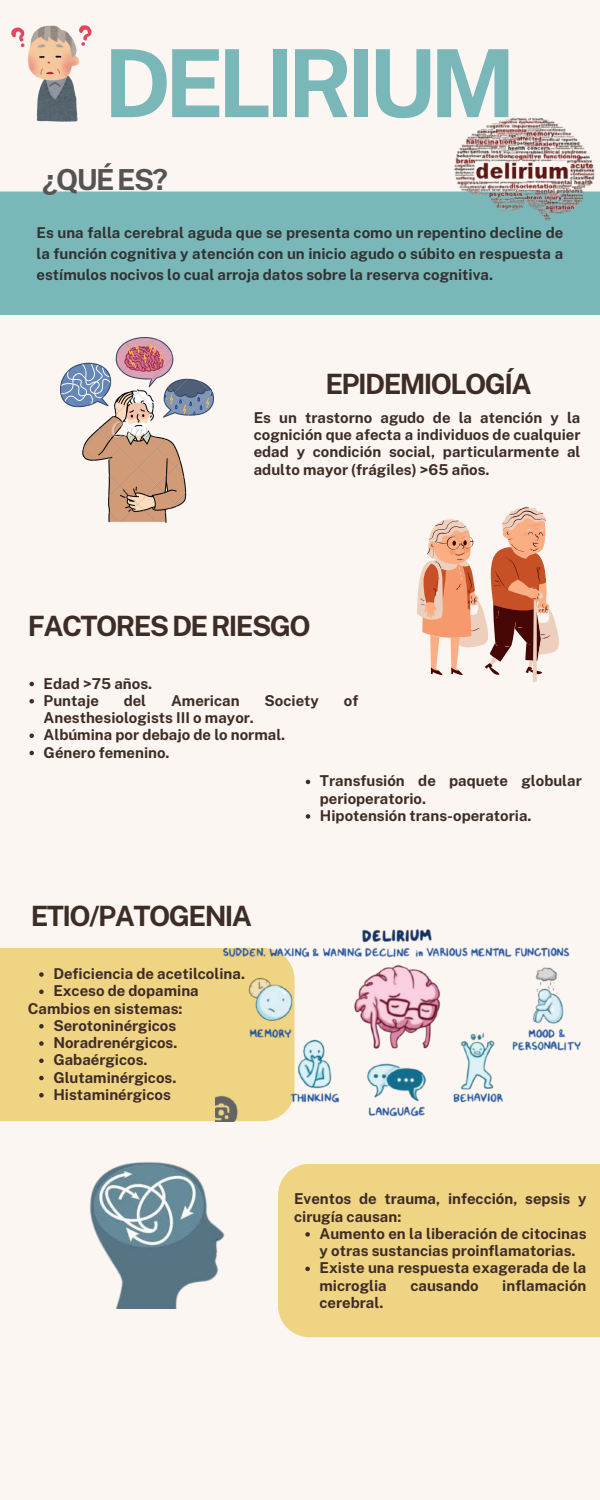
<style>
.page{position:relative;width:600px;height:1500px;background:#fbf6f1}
.page>*{position:absolute;margin:0;border:0;box-sizing:border-box;transform-origin:0 0}
.t1{font:700 94px "Public Sans";letter-spacing:-.07em;color:#7ab7b9}
.t2{font:700 29px "Public Sans";letter-spacing:-.06em;color:#545454}
.t3{font:700 28px "Public Sans";letter-spacing:-.06em;color:#3e2c26}
.t4{font:700 15px/17.2px "Public Sans";color:#3e2c26}
.t5{font:700 15px/21px "Public Sans";color:#323232;text-align:justify}
</style>
<div class="page">
<div style="left:0;top:192px;width:600px;height:123px;background:#7ab7b9"></div>
<img style="left:11px;top:25px;width:80px;height:96px">
<img style="left:60px;top:338px;width:154px;height:184px">
<img style="left:431px;top:117px;width:169px;height:124px">
<div style="left:0;top:948px;width:216px;height:173px;background:#efd483"></div>
<img style="left:90px;top:1162px;width:135px;height:147px">
<svg style="left:417px;top:507px;width:142px;height:175px"></svg>
<div style="left:278px;top:1164px;width:322px;height:173px;background:#efd483"></div>
<img style="left:216px;top:929px;width:365px;height:192px">
<svg style="left:39px;top:972px;width:5px;height:5px"></svg>
<svg style="left:39px;top:990px;width:5px;height:4px"></svg>
<svg style="left:39px;top:1024px;width:5px;height:5px"></svg>
<svg style="left:39px;top:1041px;width:5px;height:5px"></svg>
<svg style="left:39px;top:1059px;width:5px;height:4px"></svg>
<svg style="left:39px;top:1076px;width:5px;height:4px"></svg>
<svg style="left:39px;top:1093px;width:5px;height:5px"></svg>
<svg style="left:305px;top:1232px;width:5px;height:5px"></svg>
<svg style="left:305px;top:1267px;width:5px;height:4px"></svg>
<svg style="left:29px;top:682px;width:5px;height:4px"></svg>
<svg style="left:29px;top:699px;width:5px;height:5px"></svg>
<svg style="left:29px;top:734px;width:5px;height:4px"></svg>
<svg style="left:29px;top:751px;width:5px;height:4px"></svg>
<svg style="left:306px;top:780px;width:4px;height:4px"></svg>
<svg style="left:306px;top:814px;width:4px;height:5px"></svg>
<p class="t1" style="left:104px;top:28px;width:414px">DELIRIUM</p>
<p class="t2" style="left:42px;top:162px;width:127px">¿QUÉES?</p>
<p class="t5" style="left:37px;top:222px;width:528px">Es una falla cerebral aguda que se presenta como un repentino decline de la función cognitiva y atención con un inicio agudo o súbito en respuesta a estímulos nocivos lo cual arroja datos sobre la reserva cognitiva.</p>
<p class="t3" style="left:325px;top:368px;width:208px">EPIDEMIOLOGÍA</p>
<h2 class="t4" style="left:254px;top:409px;width:328px;text-align:justify">Es un trastorno agudo de la atención y la cognición que afecta a individuos de cualquier edad y condición social, particularmente al adulto mayor (frágiles) &gt;65 años.</h2>
<p class="t3" style="left:28px;top:610px;width:284px">FACTORESDERIESGO</p>
<p class="t4" style="left:44px;top:674px;width:110px">Edad &gt;75 años.</p>
<p class="t4" style="left:44px;top:692px;width:57px">Puntaje</p>
<p class="t4" style="left:124px;top:692px;width:24px">del</p>
<p class="t4" style="left:171px;top:692px;width:70px">American</p>
<p class="t4" style="left:265px;top:692px;width:56px">Society</p>
<p class="t4" style="left:344px;top:692px;width:16px">of</p>
<p class="t4" style="left:44px;top:709px;width:212px">Anesthesiologists III o mayor.</p>
<h3 class="t4" style="left:44px;top:726px;width:243px">Albúmina por debajo de lo normal.</h3>
<p class="t4" style="left:44px;top:743px;width:128px">Género femenino.</p>
<p class="t4" style="left:320px;top:772px;width:263px">Transfusión de paquete globular perioperatorio.</p>
<p class="t4" style="left:320px;top:807px;width:213px">Hipotensión trans-operatoria.</p>
<p class="t3" style="left:31px;top:899px;width:223px">ETIO/PATOGENIA</p>
<h1 class="t4" style="left:53px;top:965px;width:193px">Deficiencia de acetilcolina.</h1>
<p class="t4" style="left:53px;top:982px;width:147px">Exceso de dopamina</p>
<h2 class="t4" style="left:28px;top:999px;width:156px">Cambios en sistemas:</h2>
<h3 class="t4" style="left:53px;top:1017px;width:124px">Serotoninérgicos</h3>
<p class="t4" style="left:53px;top:1034px;width:126px">Noradrenérgicos.</p>
<h2 class="t4" style="left:53px;top:1051px;width:96px">Gabaérgicos.</h2>
<h3 class="t4" style="left:53px;top:1068px;width:125px">Glutaminérgicos.</h3>
<p class="t4" style="left:53px;top:1086px;width:119px">Histaminérgicos</p>
<h2 class="t4" style="left:294px;top:1190px;width:294px">Eventos de trauma, infección, sepsis y cirugía causan:</h2>
<p class="t4" style="left:320px;top:1225px;width:268px">Aumento en la liberación de citocinas y otras sustancias proinflamatorias.</p>
<p class="t4" style="left:320px;top:1259px;width:268px">Existe una respuesta exagerada de la microglia</p>
<p class="t4" style="left:410px;top:1277px;width:70px">causando</p>
<p class="t4" style="left:502px;top:1277px;width:86px">inflamación</p>
<p class="t4" style="left:320px;top:1294px;width:65px">cerebral.</p>
</div>
